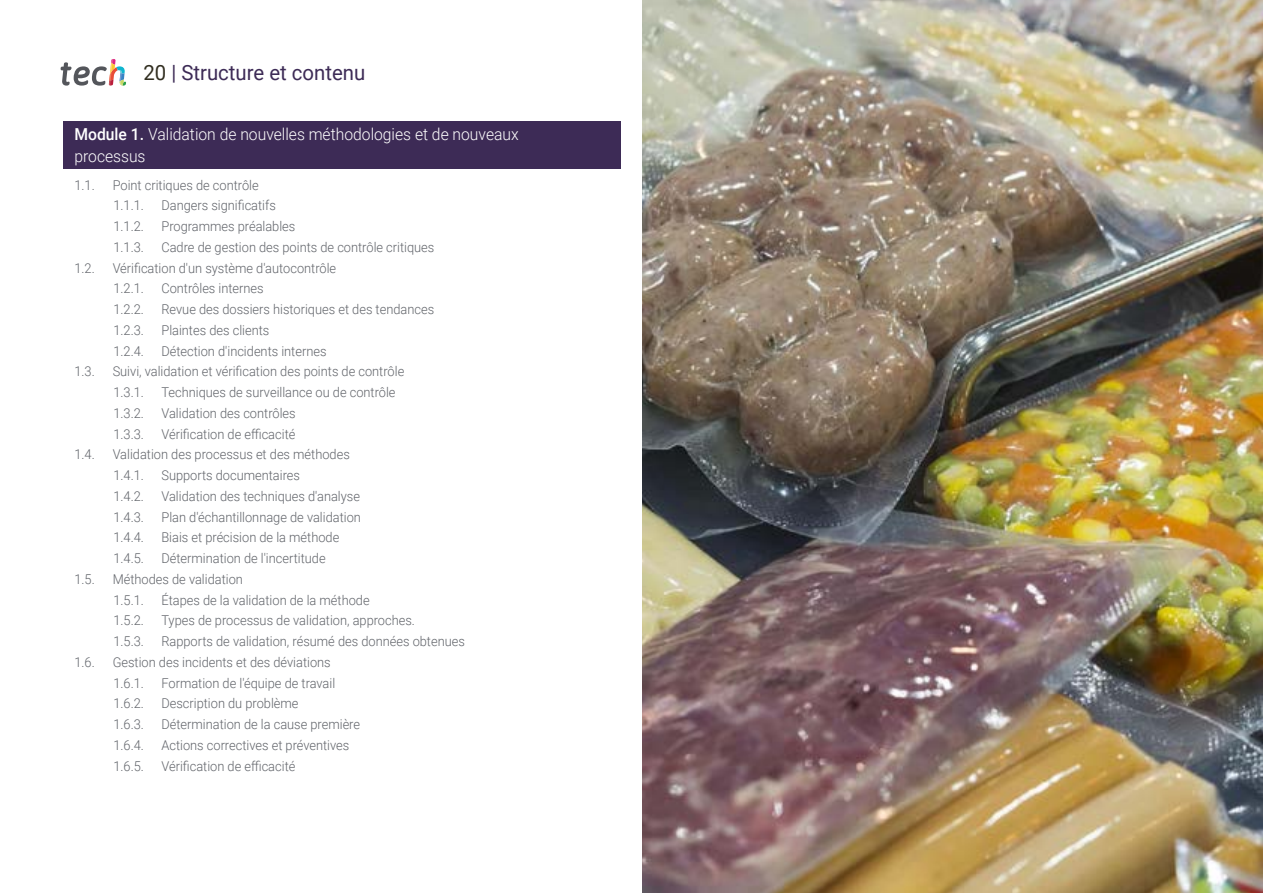
<style>
.page{position:relative;width:1263px;height:893px;background:#fff}
.page>*{position:absolute;margin:0;border:0;box-sizing:border-box;transform-origin:0 0}
.t1{font:21px "Roboto";color:#3d2b56}
.t2{font:300 16.5px/22.5px "Roboto";color:#fff;scale:.95 1}
.t3{font:300 13.5px/20.7px "Roboto";color:#61646a;scale:.95 1}
.s1{color:#312e20}
.s2{font-weight:500}
</style>
<div class="page">
<div style="left:63px;top:121px;width:558px;height:48px;background:#3d2b56"></div>
<svg style="left:61px;top:59px;width:65px;height:27px"></svg>
<img style="left:642px;top:0;width:621px;height:893px">
<h1 class="t1" style="left:144px;top:57px;width:223px"><span class="s1">20</span> | Structure et contenu</h1>
<p class="t2" style="left:74px;top:122px;width:469px"><span class="s2">Module 1.</span> Validation de nouvelles méthodologies et de nouveaux processus</p>
<p class="t3" style="left:74px;top:174px;width:23px">1.1.</p>
<p class="t3" style="left:113px;top:174px;width:155px">Point critiques de contrôle<br>1.1.1.</p>
<p class="t3" style="left:161px;top:195px;width:122px">Dangers significatifs</p>
<p class="t3" style="left:113px;top:215px;width:34px">1.1.2.</p>
<p class="t3" style="left:161px;top:215px;width:142px">Programmes préalables</p>
<p class="t3" style="left:113px;top:236px;width:34px">1.1.3.</p>
<p class="t3" style="left:161px;top:236px;width:289px">Cadre de gestion des points de contrôle critiques</p>
<p class="t3" style="left:74px;top:257px;width:23px">1.2.</p>
<p class="t3" style="left:113px;top:257px;width:237px">Vérification d'un système d'autocontrôle<br>1.2.1.</p>
<p class="t3" style="left:161px;top:278px;width:109px">Contrôles internes</p>
<p class="t3" style="left:113px;top:298px;width:34px">1.2.2.</p>
<p class="t3" style="left:161px;top:298px;width:289px">Revue des dossiers historiques et des tendances</p>
<p class="t3" style="left:113px;top:319px;width:34px">1.2.3.</p>
<p class="t3" style="left:161px;top:319px;width:115px">Plaintes des clients</p>
<p class="t3" style="left:113px;top:340px;width:34px">1.2.4.</p>
<p class="t3" style="left:161px;top:340px;width:175px">Détection d'incidents internes</p>
<p class="t3" style="left:74px;top:361px;width:23px">1.3.</p>
<p class="t3" style="left:113px;top:361px;width:308px">Suivi, validation et vérification des points de contrôle<br>1.3.1.</p>
<p class="t3" style="left:161px;top:381px;width:248px">Techniques de surveillance ou de contrôle</p>
<p class="t3" style="left:113px;top:402px;width:34px">1.3.2.</p>
<p class="t3" style="left:161px;top:402px;width:143px">Validation des contrôles</p>
<p class="t3" style="left:113px;top:423px;width:34px">1.3.3.</p>
<p class="t3" style="left:161px;top:423px;width:143px">Vérification de efficacité</p>
<p class="t3" style="left:74px;top:444px;width:23px">1.4.</p>
<p class="t3" style="left:113px;top:444px;width:251px">Validation des processus et des méthodes<br>1.4.1.</p>
<p class="t3" style="left:161px;top:464px;width:147px">Supports documentaires</p>
<p class="t3" style="left:113px;top:485px;width:34px">1.4.2.</p>
<p class="t3" style="left:161px;top:485px;width:211px">Validation des techniques d'analyse</p>
<p class="t3" style="left:113px;top:506px;width:34px">1.4.3.</p>
<p class="t3" style="left:161px;top:506px;width:211px">Plan d'échantillonnage de validation</p>
<p class="t3" style="left:113px;top:527px;width:34px">1.4.4.</p>
<p class="t3" style="left:161px;top:527px;width:189px">Biais et précision de la méthode</p>
<p class="t3" style="left:113px;top:547px;width:34px">1.4.5.</p>
<p class="t3" style="left:161px;top:547px;width:174px">Détermination de l'incertitude</p>
<p class="t3" style="left:74px;top:568px;width:23px">1.5.</p>
<p class="t3" style="left:113px;top:568px;width:139px">Méthodes de validation<br>1.5.1.</p>
<p class="t3" style="left:161px;top:589px;width:221px">Étapes de la validation de la méthode</p>
<p class="t3" style="left:113px;top:610px;width:34px">1.5.2.</p>
<p class="t3" style="left:161px;top:610px;width:268px">Types de processus de validation, approches.</p>
<p class="t3" style="left:113px;top:630px;width:34px">1.5.3.</p>
<p class="t3" style="left:161px;top:630px;width:321px">Rapports de validation, résumé des données obtenues</p>
<p class="t3" style="left:74px;top:651px;width:23px">1.6.</p>
<p class="t3" style="left:113px;top:651px;width:231px">Gestion des incidents et des déviations<br>1.6.1.</p>
<p class="t3" style="left:161px;top:672px;width:184px">Formation de l'équipe de travail</p>
<p class="t3" style="left:113px;top:693px;width:34px">1.6.2.</p>
<p class="t3" style="left:161px;top:693px;width:146px">Description du problème</p>
<p class="t3" style="left:113px;top:713px;width:34px">1.6.3.</p>
<p class="t3" style="left:161px;top:713px;width:211px">Détermination de la cause première</p>
<p class="t3" style="left:113px;top:734px;width:34px">1.6.4.</p>
<p class="t3" style="left:161px;top:734px;width:199px">Actions correctives et préventives</p>
<p class="t3" style="left:113px;top:755px;width:34px">1.6.5.</p>
<p class="t3" style="left:161px;top:755px;width:143px">Vérification de efficacité</p>
</div>
